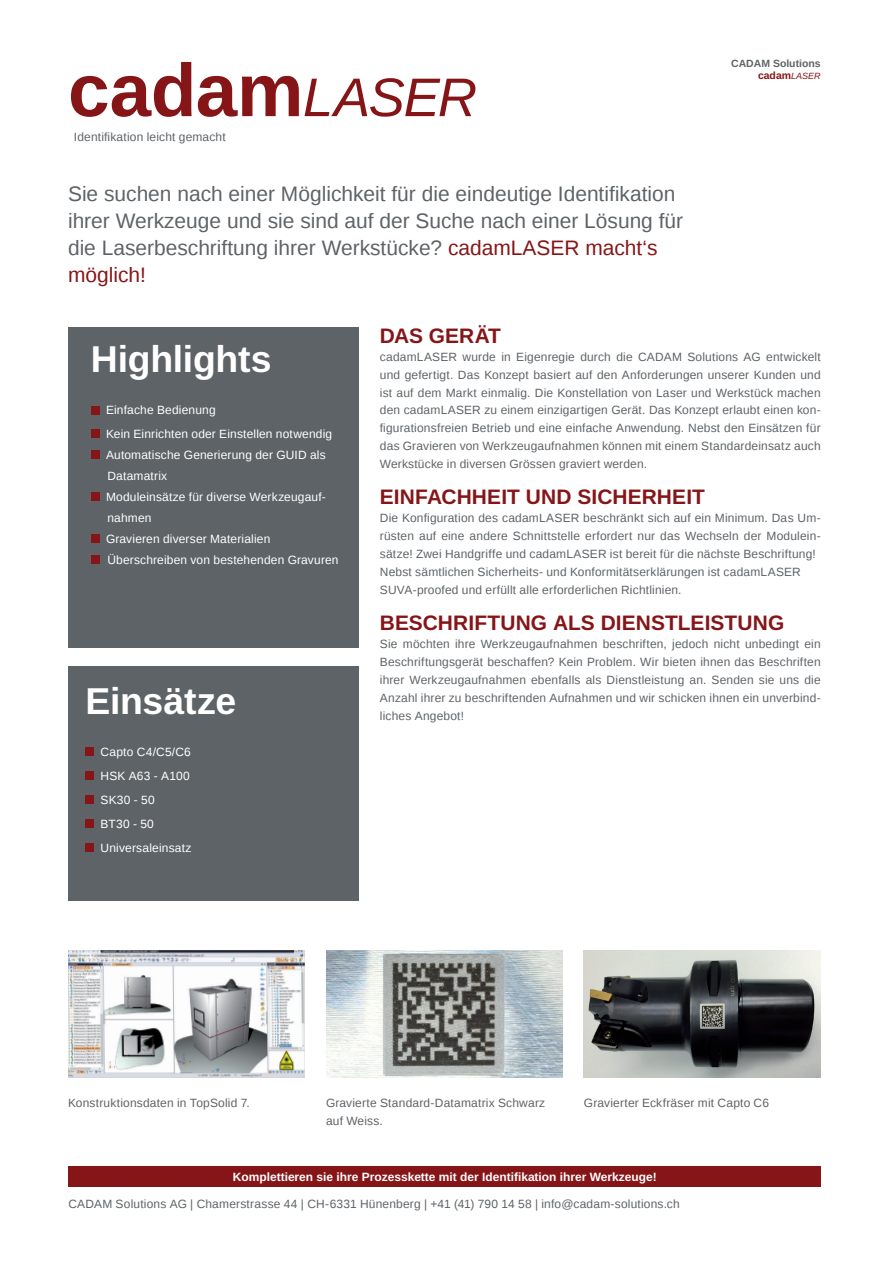
<style>
.page{position:relative;width:893px;height:1263px;background:#fff}
.page>*{position:absolute;margin:0;border:0;box-sizing:border-box;transform-origin:0 0}
.t1{font:700 74.7px "Liberation Sans";letter-spacing:-.005em;color:#861518}
.t2{font:700 37.35px "Liberation Sans";letter-spacing:-.005em;color:#fff}
.t3{font:21px/26.8px "Liberation Sans";color:#5e6367}
.t4{font:700 21px "Liberation Sans";letter-spacing:.005em;color:#861518}
.t5{font:12px/18px "Liberation Sans";letter-spacing:.015em;color:#5e6367;text-align:justify}
.t6{font:12px/23.9px "Liberation Sans";letter-spacing:.015em;color:#fff}
.t7{font:700 12px "Liberation Sans";color:#fff}
.t8{font:700 10.5px/12px "Liberation Sans";color:#5e6367;text-align:center}
.s1{font-weight:400;font-style:italic;font-size:54.45px}
.s2{color:#861518}
.s3{font-weight:400;font-style:italic;font-size:9px;color:#861518}
</style>
<div class="page">
<div style="left:68px;top:327px;width:290px;height:321px;background:#5e6367"></div>
<img style="left:68px;top:950px;width:237px;height:127px">
<img style="left:326px;top:950px;width:237px;height:127px">
<img style="left:584px;top:950px;width:237px;height:127px">
<div style="left:68px;top:1166px;width:753px;height:20px;background:#861518"></div>
<div style="left:68px;top:666px;width:290px;height:234px;background:#5e6367"></div>
<div style="left:85px;top:747px;width:9px;height:9px;background:#861518"></div>
<div style="left:85px;top:771px;width:9px;height:9px;background:#861518"></div>
<div style="left:85px;top:795px;width:9px;height:9px;background:#861518"></div>
<div style="left:85px;top:819px;width:9px;height:9px;background:#861518"></div>
<div style="left:85px;top:843px;width:9px;height:9px;background:#861518"></div>
<div style="left:91px;top:406px;width:8px;height:8px;background:#861518"></div>
<div style="left:91px;top:430px;width:8px;height:8px;background:#861518"></div>
<div style="left:91px;top:451px;width:8px;height:8px;background:#861518"></div>
<div style="left:91px;top:493px;width:8px;height:8px;background:#861518"></div>
<div style="left:91px;top:535px;width:8px;height:8px;background:#861518"></div>
<div style="left:91px;top:556px;width:8px;height:8px;background:#861518"></div>
<h1 class="t1" style="left:68px;top:39px;width:411px">cadam<span class="s1">LASER</span></h1>
<p class="t5" style="left:74px;top:128px;width:153px">Identifikation leicht gemacht</p>
<h3 class="t3" style="left:68px;top:182px;width:617px">Sie suchen nach einer Möglichkeit für die eindeutige Identifikation ihrer Werkzeuge und sie sind auf der Suche nach einer Lösung für die Laserbeschriftung ihrer Werkstücke? <span class="s2">cadamLASER macht‘s möglich!</span></h3>
<p class="t8" style="left:731px;top:57px;width:91px">CADAM Solutions <span class="s2">cadam</span><span class="s3">LASER</span></p>
<h2 class="t2" style="left:91px;top:334px;width:182px">Highlights</h2>
<p class="t6" style="left:106px;top:399px;width:228px">Einfache Bedienung<br>Kein Einrichten oder Einstellen notwendig</p>
<p class="t6" style="left:106px;top:445px;width:234px;line-height:21px">Automatische Generierung der GUID als<br>Datamatrix<br>Moduleinsätze für diverse Werkzeugauf&shy;nahmen<br>Gravieren diverser Materialien<br>Überschreiben von bestehenden Gravuren</p>
<h2 class="t2" style="left:85px;top:676px;width:152px">Einsätze</h2>
<p class="t6" style="left:101px;top:740px;width:92px">Capto C4/C5/C6<br>HSK A63 - A100<br>SK30 - 50<br>BT30 - 50<br>Universaleinsatz</p>
<h3 class="t4" style="left:380px;top:321px;width:123px">DAS GERÄT</h3>
<p class="t5" style="left:380px;top:348px;width:442px">cadamLASER wurde in Eigenregie durch die CADAM Solutions AG entwickelt und gefertigt. Das Konzept basiert auf den Anforderungen unserer Kunden und ist auf dem Markt einmalig. Die Konstellation von Laser und Werkstück machen den cadamLASER zu einem einzigartigen Gerät. Das Konzept erlaubt einen kon&shy;figurationsfreien Betrieb und eine einfache Anwendung. Nebst den Einsätzen für das Gravieren von Werkzeugaufnahmen können mit einem Standardeinsatz auch Werkstücke in diversen Grössen graviert werden.</p>
<h3 class="t4" style="left:380px;top:482px;width:327px">EINFACHHEIT UND SICHERHEIT</h3>
<p class="t5" style="left:380px;top:509px;width:442px;text-align:left">Die Konfiguration des cadamLASER beschränkt sich auf ein Minimum. Das Um&shy;rüsten auf eine andere Schnittstelle erfordert nur das Wechseln der Modulein&shy;sätze! Zwei Handgriffe und cadamLASER ist bereit für die nächste Beschriftung!<br>Nebst sämtlichen Sicherheits- und Konformitätserklärungen ist cadamLASER SUVA-proofed und erfüllt alle erforderlichen Richtlinien.</p>
<h3 class="t4" style="left:380px;top:608px;width:406px">BESCHRIFTUNG ALS DIENSTLEISTUNG</h3>
<p class="t5" style="left:380px;top:635px;width:442px">Sie möchten ihre Werkzeugaufnahmen beschriften, jedoch nicht unbedingt ein Beschriftungsgerät beschaffen? Kein Problem. Wir bieten ihnen das Beschriften ihrer Werkzeugaufnahmen ebenfalls als Dienstleistung an. Senden sie uns die Anzahl ihrer zu beschriftenden Aufnahmen und wir schicken ihnen ein unverbind&shy;liches Angebot!</p>
<p class="t5" style="left:68px;top:1094px;width:183px">Konstruktionsdaten in TopSolid 7.</p>
<p class="t5" style="left:326px;top:1094px;width:221px">Gravierte Standard-Datamatrix Schwarz</p>
<p class="t5" style="left:584px;top:1094px;width:187px">Gravierter Eckfräser mit Capto C6</p>
<p class="t5" style="left:326px;top:1112px;width:58px">auf Weiss.</p>
<p class="t7" style="left:233px;top:1168px;width:425px">Komplettieren sie ihre Prozesskette mit der Identifikation ihrer Werkzeuge!</p>
<p class="t5" style="left:68px;top:1195px;width:613px">CADAM Solutions AG | Chamerstrasse 44 | CH-6331 Hünenberg | +41 (41) 790 14 58 | info@cadam-solutions.ch</p>
</div>
